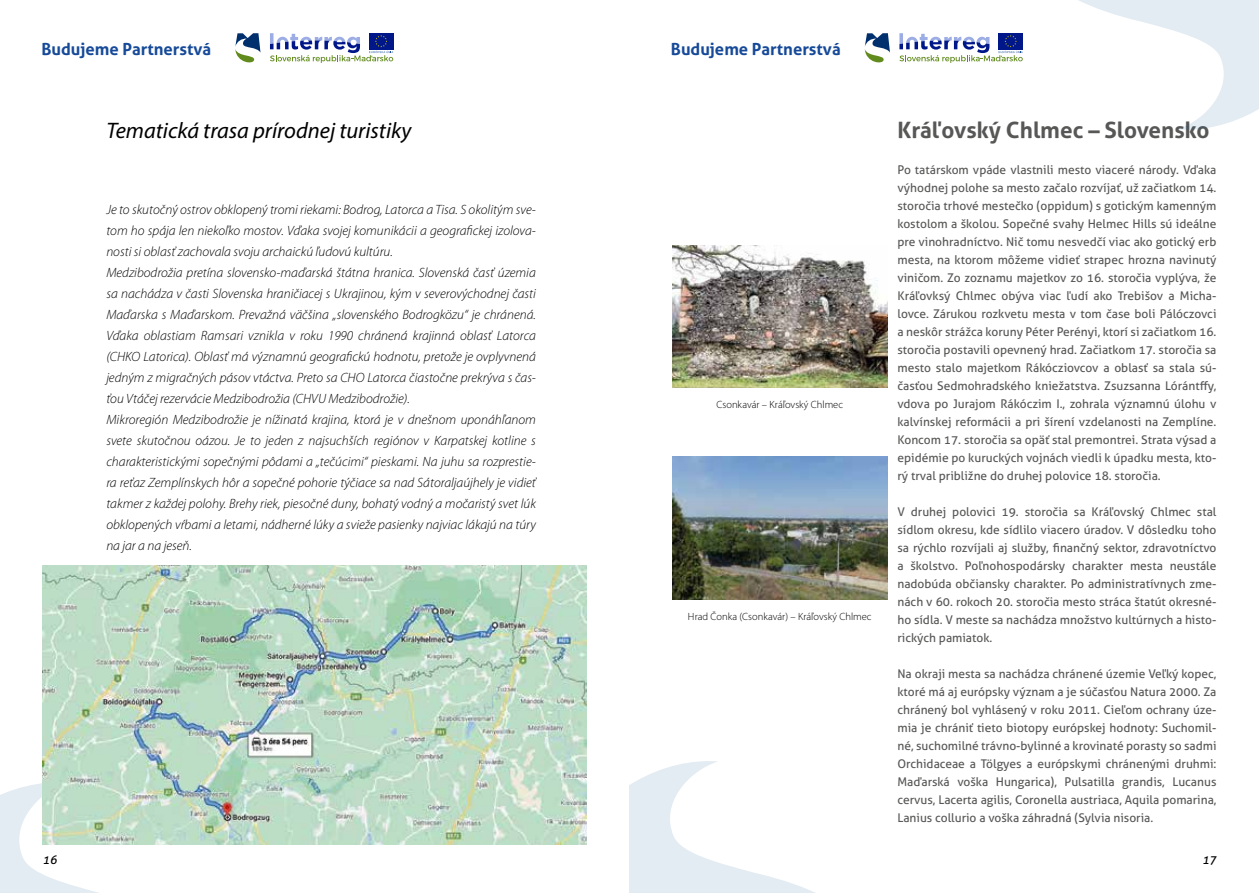
<style>
.page{position:relative;width:1259px;height:893px;background:#fff}
.page>*{position:absolute;margin:0;border:0;box-sizing:border-box;transform-origin:0 0}
.t1{font:italic 22.5px "Myriad Pro";color:#000}
.t2{font:700 22.5px "Aller";color:#575756}
.t3{font:700 16.65px "Aller";color:#164a99}
.t4{font:italic 300 13.5px/21px "Myriad Pro";color:#000}
.t5{font:12px/18px "Aller";color:#575756;text-align:justify}
.t6{font:italic 12px "Aller";color:#000}
.t7{font:300 10.5px "Myriad Pro";color:#000}
</style>
<div class="page">
<svg style="left:235px;top:33px;width:25px;height:30px"></svg>
<svg style="left:270px;top:33px;width:123px;height:30px"></svg>
<svg style="left:864px;top:33px;width:26px;height:30px"></svg>
<svg style="left:899px;top:33px;width:123px;height:30px"></svg>
<svg style="left:1079px;top:0;width:180px;height:130px"></svg>
<svg style="left:629px;top:761px;width:186px;height:132px"></svg>
<svg style="left:0;top:782px;width:193px;height:111px"></svg>
<img style="left:43px;top:566px;width:544px;height:278px">
<img style="left:672px;top:245px;width:215px;height:143px">
<img style="left:672px;top:456px;width:215px;height:143px">
<h2 class="t3" style="left:41px;top:38px;width:171px">Budujeme Partnerstvá</h2>
<h2 class="t3" style="left:671px;top:38px;width:171px">Budujeme Partnerstvá</h2>
<h1 class="t1" style="left:106px;top:117px;width:307px">Tematická trasa prírodnej turistiky</h1>
<p class="t4" style="left:106px;top:200px;width:431px">Je to skutočný ostrov obklopený tromi riekami: Bodrog, Latorca a Tisa. S okolitým sve&shy;tom ho spája len niekoľko mostov. Vďaka svojej komunikácii a geografickej izolova&shy;nosti si oblasť zachovala svoju archaickú ľudovú kultúru.<br>Medzibodrožia pretína slovensko-maďarská štátna hranica. Slovenská časť územia sa nachádza v časti Slovenska hraničiacej s Ukrajinou, kým v severovýchodnej časti Maďarska s Maďarskom. Prevažná väčšina „slovenského Bodrogközu“ je chránená.<br>Vďaka oblastiam Ramsari vznikla v roku 1990 chránená krajinná oblasť Latorca (CHKO Latorica). Oblasť má významnú geografickú hodnotu, pretože je ovplyvnená jedným z migračných pásov vtáctva. Preto sa CHO Latorca čiastočne prekrýva s čas&shy;ťou Vtáčej rezervácie Medzibodrožia (CHVU Medzibodrožie).<br>Mikroregión Medzibodrožie je nížinatá krajina, ktorá je v dnešnom uponáhľanom svete skutočnou oázou. Je to jeden z najsuchších regiónov v Karpatskej kotline s charakteristickými sopečnými pôdami a „tečúcimi“ pieskami. Na juhu sa rozprestie&shy;ra reťaz Zemplínskych hôr a sopečné pohorie týčiace sa nad Sátoraljaújhely je vidieť takmer z každej polohy. Brehy riek, piesočné duny, bohatý vodný a močaristý svet lúk obklopených vŕbami a letami, nádherné lúky a svieže pasienky najviac lákajú na túry na jar a na jeseň.</p>
<p class="t7" style="left:716px;top:399px;width:128px">Csonkavár – Kráľovský Chlmec</p>
<p class="t7" style="left:688px;top:610px;width:185px">Hrad Čonka (Csonkavár) – Kráľovský Chlmec</p>
<h1 class="t2" style="left:897px;top:116px;width:313px">Kráľovský Chlmec – Slovensko</h1>
<p class="t5" style="left:897px;top:160px;width:320px">Po tatárskom vpáde vlastnili mesto viaceré národy. Vďaka výhodnej polohe sa mesto začalo rozvíjať, už začiatkom 14. storočia trhové mestečko (oppidum) s gotickým kamenným kostolom a školou. Sopečné svahy Helmec Hills sú ideálne pre vinohradníctvo. Nič tomu nesvedčí viac ako gotický erb mesta, na ktorom môžeme vidieť strapec hrozna navinutý viničom. Zo zoznamu majetkov zo 16. storočia vyplýva, že Kráľovksý Chlmec obýva viac ľudí ako Trebišov a Micha&shy;lovce. Zárukou rozkvetu mesta v tom čase boli Pálóczovci a neskôr strážca koruny Péter Perényi, ktorí si začiatkom 16. storočia postavili opevnený hrad. Začiatkom 17. storočia sa mesto stalo majetkom Rákócziovcov a oblasť sa stala sú&shy;časťou Sedmohradského kniežatstva. Zsuzsanna Lórántffy, vdova po Jurajom Rákóczim I., zohrala významnú úlohu v kalvínskej reformácii a pri šírení vzdelanosti na Zemplíne.<br>Koncom 17. storočia sa opäť stal premontrei. Strata výsad a epidémie po kuruckých vojnách viedli k úpadku mesta, kto&shy;rý trval približne do druhej polovice 18. storočia.</p>
<p class="t5" style="left:897px;top:502px;width:320px">V druhej polovici 19. storočia sa Kráľovský Chlmec stal sídlom okresu, kde sídlilo viacero úradov. V dôsledku toho sa rýchlo rozvíjali aj služby, finančný sektor, zdravotníctvo a školstvo. Poľnohospodársky charakter mesta neustále nadobúda občiansky charakter. Po administratívnych zme&shy;nách v 60. rokoch 20. storočia mesto stráca štatút okresné&shy;ho sídla. V meste sa nachádza množstvo kultúrnych a histo&shy;rických pamiatok.</p>
<p class="t5" style="left:897px;top:664px;width:320px">Na okraji mesta sa nachádza chránené územie Veľký kopec, ktoré má aj európsky význam a je súčasťou Natura 2000. Za chránený bol vyhlásený v roku 2011. Cieľom ochrany úze&shy;mia je chrániť tieto biotopy európskej hodnoty: Suchomil&shy;né, suchomilné trávno-bylinné a krovinaté porasty so sadmi Orchidaceae a Tölgyes a európskymi chránenými druhmi:<br>Maďarská voška Hungarica), Pulsatilla grandis, Lucanus cervus, Lacerta agilis, Coronella austriaca, Aquila pomarina, Lanius collurio a voška záhradná (Sylvia nisoria.</p>
<p class="t6" style="left:43px;top:852px;width:16px">16</p>
<p class="t6" style="left:1202px;top:852px;width:16px">17</p>
</div>
